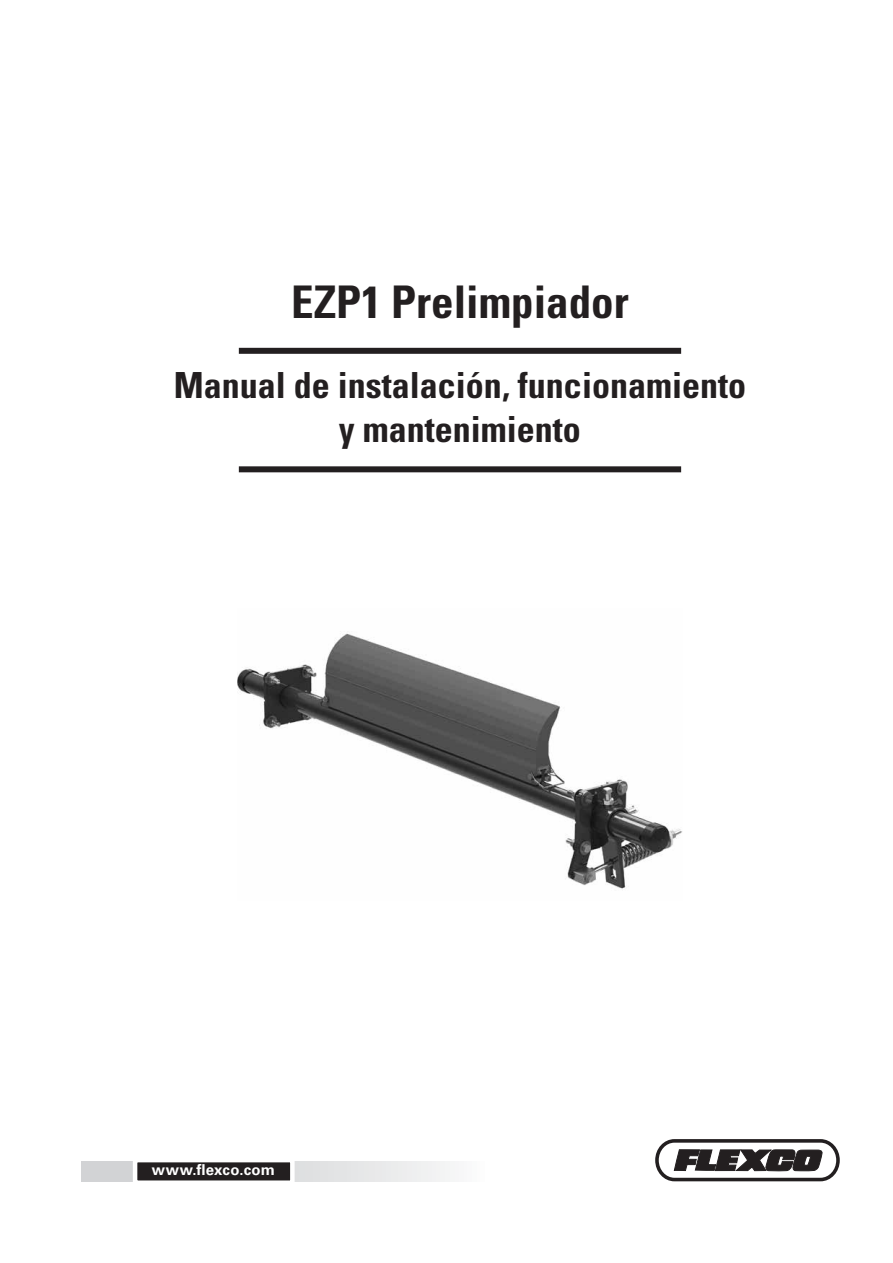
<style>
.page{position:relative;width:893px;height:1263px;background:#fff}
.page>*{position:absolute;margin:0;border:0;box-sizing:border-box;transform-origin:0 0}
.t1{font:700 condensed 45px "Univers LT Std";color:#231f20}
.t2{font:700 condensed 36px/43.2px "Univers LT Std";color:#231f20;text-align:center}
.t3{font:700 15.6px "Univers LT Std";letter-spacing:.02em;color:#fff}
.t4{font:700 15px "Univers LT Std";letter-spacing:.02em;color:#fff}
</style>
<div class="page">
<div style="left:239px;top:348px;width:442px;height:6px;background:#231f20"></div>
<div style="left:239px;top:466px;width:442px;height:6px;background:#231f20"></div>
<svg style="left:81px;top:1161px;width:369px;height:20px"></svg>
<div style="left:135px;top:1160px;width:157px;height:23px;background:#231f20"></div>
<div style="left:133px;top:1158px;width:162px;height:27px;border:4px solid #fff"></div>
<div style="left:655px;top:1139px;width:185px;height:42px;border:4px solid #231f20;border-radius:18px"></div>
<svg style="left:674px;top:1149px;width:149px;height:22px"></svg>
<img style="left:238px;top:633px;width:444px;height:256px">
<p class="t1" style="left:291px;top:275px;width:339px">EZP1 Prelimpiador</p>
<p class="t2" style="left:174px;top:364px;width:574px">Manual de instalación, funcionamiento y mantenimiento</p>
<p class="t4" style="left:152px;top:1161px;width:125px">www.flexco.com</p>
<p class="t3" style="left:139px;top:1162px;width:130px">www.flexco.com</p>
</div>
